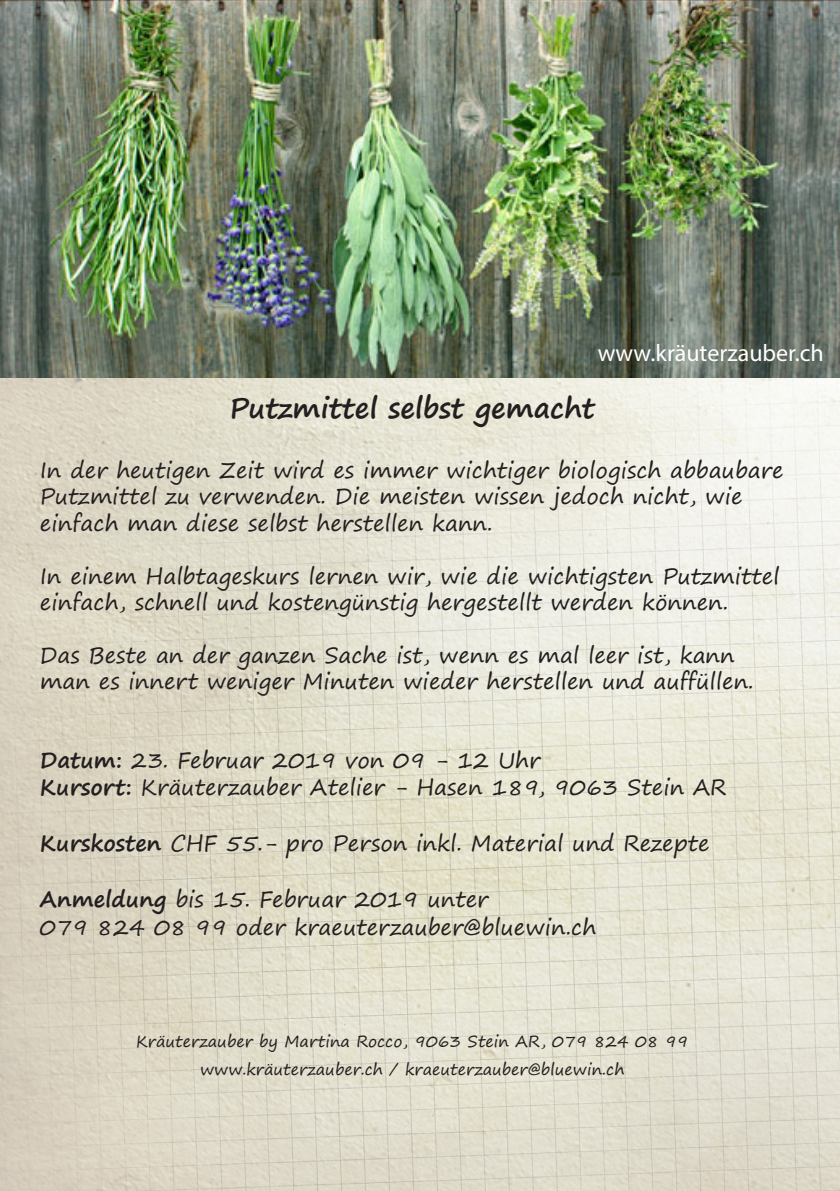
<style>
.page{position:relative;width:840px;height:1191px;background:#fff}
.page>*{position:absolute;margin:0;border:0;box-sizing:border-box;transform-origin:0 0}
.t1{font:700 28px "Segoe Print";color:#231f20}
.t2{font:24px "Myriad Pro";color:#fff}
.t3{font:22px/26.4px "Segoe Print";color:#231f20}
.t4{font:16px "Segoe Print";color:#231f20}
.s1{font-weight:700}
</style>
<div class="page">
<img style="left:0;top:0;width:839px;height:378px">
<img style="left:0;top:378px;width:839px;height:813px">
<p class="t2" style="left:597px;top:338px;width:228px">www.kräuterzauber.ch</p>
<p class="t1" style="left:229px;top:382px;width:367px">Putzmittel selbst gemacht</p>
<p class="t3" style="left:40px;top:456px;width:744px">In der heutigen Zeit wird es immer wichtiger biologisch abbaubare</p>
<p class="t3" style="left:40px;top:483px;width:703px">Putzmittel zu verwenden. Die meisten wissen jedoch nicht, wie einfach man diese selbst herstellen kann.</p>
<p class="t3" style="left:40px;top:562px;width:740px">In einem Halbtageskurs lernen wir, wie die wichtigsten Putzmittel</p>
<p class="t3" style="left:40px;top:588px;width:689px">einfach, schnell und kostengünstig hergestellt werden können.</p>
<p class="t3" style="left:40px;top:641px;width:715px">Das Beste an der ganzen Sache ist, wenn es mal leer ist, kann man es innert weniger Minuten wieder herstellen und auffüllen.</p>
<p class="t3" style="left:40px;top:747px;width:501px"><span class="s1">Datum:</span> 23. Februar 2019 von 09 - 12 Uhr</p>
<p class="t3" style="left:40px;top:773px;width:687px"><span class="s1">Kursort:</span> Kräuterzauber Atelier - Hasen 189, 9063 Stein AR</p>
<p class="t3" style="left:40px;top:829px;width:670px"><span class="s1">Kurskosten</span> CHF 55.- pro Person inkl. Material und Rezepte</p>
<p class="t3" style="left:40px;top:885px;width:450px"><span class="s1">Anmeldung</span> bis 15. Februar 2019 unter</p>
<p class="t3" style="left:40px;top:913px;width:557px">079 824 08 99 oder kraeuterzauber@bluewin.ch</p>
<p class="t4" style="left:136px;top:1027px;width:553px">Kräuterzauber by Martina Rocco, 9063 Stein AR, 079 824 08 99</p>
<p class="t4" style="left:200px;top:1055px;width:425px">www.kräuterzauber.ch / kraeuterzauber@bluewin.ch</p>
</div>
